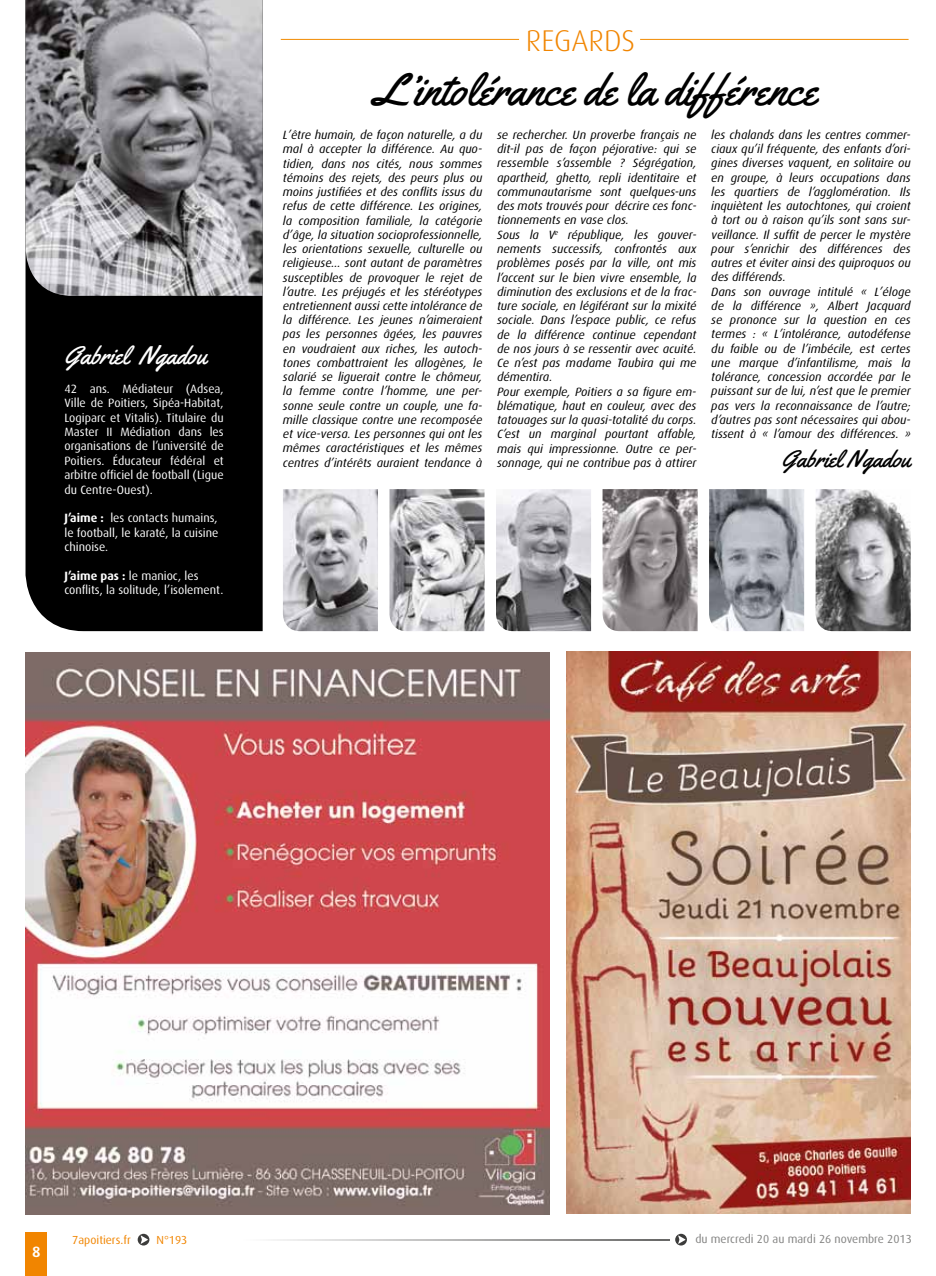
<style>
.page{position:relative;width:936px;height:1276px;background:#fff}
.page>*{position:absolute;margin:0;border:0;box-sizing:border-box;transform-origin:0 0}
.t1{font:45px "Yellowtail";color:#000}
.t2{font:300 30px "Dax";color:#f18500}
.t3{font:25.5px "Yellowtail";color:#fff}
.t4{font:24px "Yellowtail";color:#000}
.t5{font:700 15px "Dax";color:#fff}
.t6{font:italic 12px/14.2px "Dax";color:#000}
.t7{font:12px/14.4px "Dax";color:#fff;text-align:justify}
.t8{font:11.7px "Dax";color:#838382}
.t9{font:11.7px "Dax";color:#f18500}
.s1{font-weight:700}
</style>
<div class="page">
<div style="left:26px;top:1232px;width:21px;height:44px;background:#f18500"></div>
<div style="left:25px;top:0;width:238px;height:632px;background:#000"></div>
<img style="left:26px;top:0;width:237px;height:296px">
<img style="left:283px;top:489px;width:95px;height:142px">
<img style="left:389px;top:489px;width:95px;height:142px">
<img style="left:496px;top:489px;width:95px;height:142px">
<img style="left:602px;top:489px;width:95px;height:142px">
<img style="left:709px;top:489px;width:95px;height:142px">
<img style="left:815px;top:489px;width:95px;height:142px">
<hr style="left:640px;top:39px;width:268px;height:1px;background:#f18a00">
<hr style="left:281px;top:39px;width:238px;height:1px;background:#f18a00">
<svg style="left:138px;top:1233px;width:11px;height:12px"></svg>
<svg style="left:675px;top:1233px;width:12px;height:12px"></svg>
<svg style="left:273px;top:1239px;width:397px;height:1px"></svg>
<img style="left:26px;top:653px;width:523px;height:561px">
<img style="left:566px;top:652px;width:344px;height:561px">
<h3 class="t3" style="left:64px;top:339px;width:144px">Gabriel Ngadou</h3>
<p class="t7" style="left:64px;top:381px;width:161px">42 ans. Médiateur (Adsea, Ville de Poitiers, Sipéa-Habitat, Logiparc et Vitalis). Titulaire du Master II Médiation dans les organisations de l’université de Poitiers. Éducateur fédéral et arbitre officiel de football (Ligue du Centre-Ouest).</p>
<p class="t7" style="left:64px;top:511px;width:155px"><span class="s1">J’aime :</span> les contacts humains, le football, le karaté, la cuisine chinoise.</p>
<p class="t7" style="left:64px;top:569px;width:160px"><span class="s1">J’aime pas :</span> le manioc, les conflits, la solitude, l’isolement.</p>
<h2 class="t2" style="left:525px;top:24px;width:108px">REGARDS</h2>
<h1 class="t1" style="left:374px;top:61px;width:444px">L’intolérance de la différence</h1>
<p class="t6" style="left:283px;top:128px;width:201px;text-align:justify">L’être humain, de façon naturelle, a du mal à accepter la différence. Au quo&shy;tidien, dans nos cités, nous sommes témoins des rejets, des peurs plus ou moins justifiées et des conflits issus du refus de cette différence. Les origines, la composition familiale, la catégorie d’âge, la situation socioprofessionnelle, les orientations sexuelle, culturelle ou religieuse… sont autant de paramètres susceptibles de provoquer le rejet de l’autre. Les préjugés et les stéréotypes entretiennent aussi cette intolérance de la différence. Les jeunes n’aimeraient pas les personnes âgées, les pauvres en voudraient aux riches, les autoch&shy;tones combattraient les allogènes, le salarié se liguerait contre le chômeur, la femme contre l’homme, une per&shy;sonne seule contre un couple, une fa&shy;mille classique contre une recomposée et vice-versa. Les personnes qui ont les mêmes caractéristiques et les mêmes centres d’intérêts auraient tendance à</p>
<p class="t6" style="left:497px;top:128px;width:201px">se rechercher. Un proverbe français ne dit-il pas de façon péjorative: qui se ressemble s’assemble ? Ségrégation, apartheid, ghetto, repli identitaire et communautarisme sont quelques-uns des mots trouvés pour décrire ces fonc&shy;tionnements en vase clos.<br>Sous la V<sup>e</sup> république, les gouver&shy;nements successifs, confrontés aux problèmes posés par la ville, ont mis l’accent sur le bien vivre ensemble, la diminution des exclusions et de la frac&shy;ture sociale, en légiférant sur la mixité sociale. Dans l’espace public, ce refus de la différence continue cependant de nos jours à se ressentir avec acuité.<br>Ce n’est pas madame Taubira qui me démentira.<br>Pour exemple, Poitiers a sa figure em&shy;blématique, haut en couleur, avec des tatouages sur la quasi-totalité du corps.<br>C’est un marginal pourtant affable, mais qui impressionne. Outre ce per&shy;sonnage, qui ne contribue pas à attirer</p>
<p class="t6" style="left:711px;top:128px;width:201px">les chalands dans les centres commer&shy;ciaux qu’il fréquente, des enfants d’ori&shy;gines diverses vaquent, en solitaire ou en groupe, à leurs occupations dans les quartiers de l’agglomération. Ils inquiètent les autochtones, qui croient à tort ou à raison qu’ils sont sans sur&shy;veillance. Il suffit de percer le mystère pour s’enrichir des différences des autres et éviter ainsi des quiproquos ou des différends.<br>Dans son ouvrage intitulé « L’éloge de la différence », Albert Jacquard se prononce sur la question en ces termes : « L’intolérance, autodéfense du faible ou de l’imbécile, est certes une marque d’infantilisme, mais la tolérance, concession accordée par le puissant sur de lui, n’est que le premier pas vers la reconnaissance de l’autre; d’autres pas sont nécessaires qui abou&shy;tissent à « l’amour des différences. »</p>
<h3 class="t4" style="left:781px;top:443px;width:130px">Gabriel Ngadou</h3>
<p class="t5" style="left:32px;top:1243px;width:10px">8</p>
<p class="t9" style="left:72px;top:1233px;width:60px">7apoitiers.fr</p>
<p class="t9" style="left:156px;top:1233px;width:32px">N°193</p>
<p class="t8" style="left:695px;top:1232px;width:218px">du mercredi 20 au mardi 26 novembre 2013</p>
</div>
